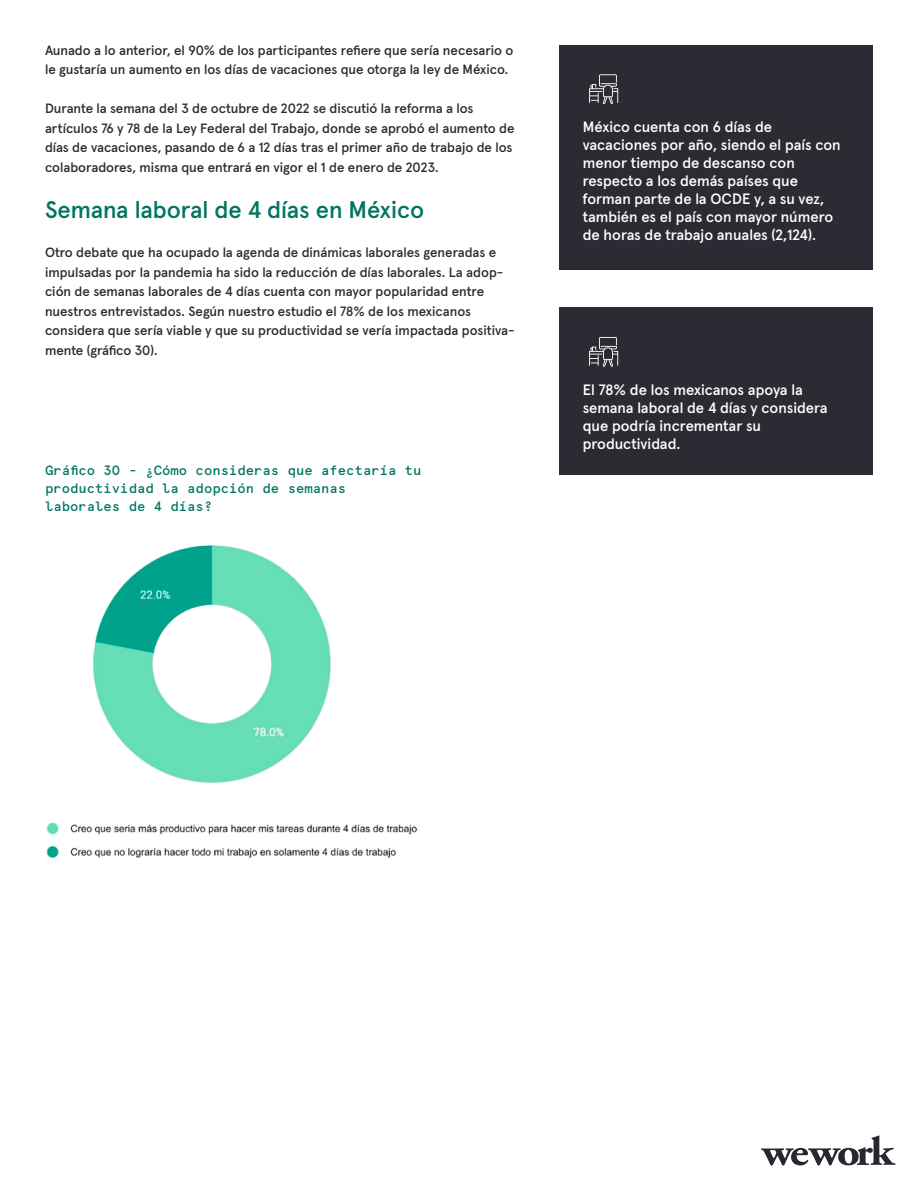
<style>
.page{position:relative;width:918px;height:1188px;background:#fff}
.page>*{position:absolute;margin:0;border:0;box-sizing:border-box;transform-origin:0 0}
.t1{font:500 24px "Apercu Pro";color:#007561}
.t2{font:500 15px/18px "Apercu Pro";color:#fff}
.t3{font:500 13.5px/19.5px "Apercu Pro";color:#2b2b34}
.t4{font:500 13.5px/18px "Apercu We Work Mono";color:#007561}
</style>
<div class="page">
<svg style="left:761px;top:1136px;width:135px;height:29px"></svg>
<div style="left:559px;top:45px;width:314px;height:225px;background:#2b2b34"></div>
<svg style="left:589px;top:74px;width:29px;height:30px"></svg>
<div style="left:559px;top:308px;width:314px;height:167px;background:#2b2b34"></div>
<svg style="left:589px;top:337px;width:29px;height:30px"></svg>
<img style="left:46px;top:545px;width:372px;height:315px">
<p class="t3" style="left:45px;top:39px;width:470px">Aunado a lo anterior, el 90% de los participantes refiere que sería necesario o le gustaría un aumento en los días de vacaciones que otorga la ley de México.</p>
<p class="t3" style="left:45px;top:98px;width:471px">Durante la semana del 3 de octubre de 2022 se discutió la reforma a los artículos 76 y 78 de la Ley Federal del Trabajo, donde se aprobó el aumento de días de vacaciones, pasando de 6 a 12 días tras el primer año de trabajo de los colaboradores, misma que entrará en vigor el 1 de enero de 2023.</p>
<h1 class="t1" style="left:45px;top:191px;width:381px">Semana laboral de 4 días en México</h1>
<p class="t3" style="left:45px;top:242px;width:471px">Otro debate que ha ocupado la agenda de dinámicas laborales generadas e impulsadas por la pandemia ha sido la reducción de días laborales. La adop&shy;ción de semanas laborales de 4 días cuenta con mayor popularidad entre nuestros entrevistados. Según nuestro estudio el 78% de los mexicanos considera que sería viable y que su productividad se vería impactada positiva&shy;mente (gráfico 30).</p>
<p class="t4" style="left:45px;top:460px;width:378px">Gráfico 30 - ¿Cómo consideras que afectaría tu productividad la adopción de semanas laborales de 4 días?</p>
<p class="t2" style="left:583px;top:117px;width:260px">México cuenta con 6 días de vacaciones por año, siendo el país con menor tiempo de descanso con respecto a los demás países que forman parte de la OCDE y, a su vez, también es el país con mayor número de horas de trabajo anuales (2,124).</p>
<p class="t2" style="left:583px;top:379px;width:246px">El 78% de los mexicanos apoya la semana laboral de 4 días y considera que podría incrementar su productividad.</p>
</div>
